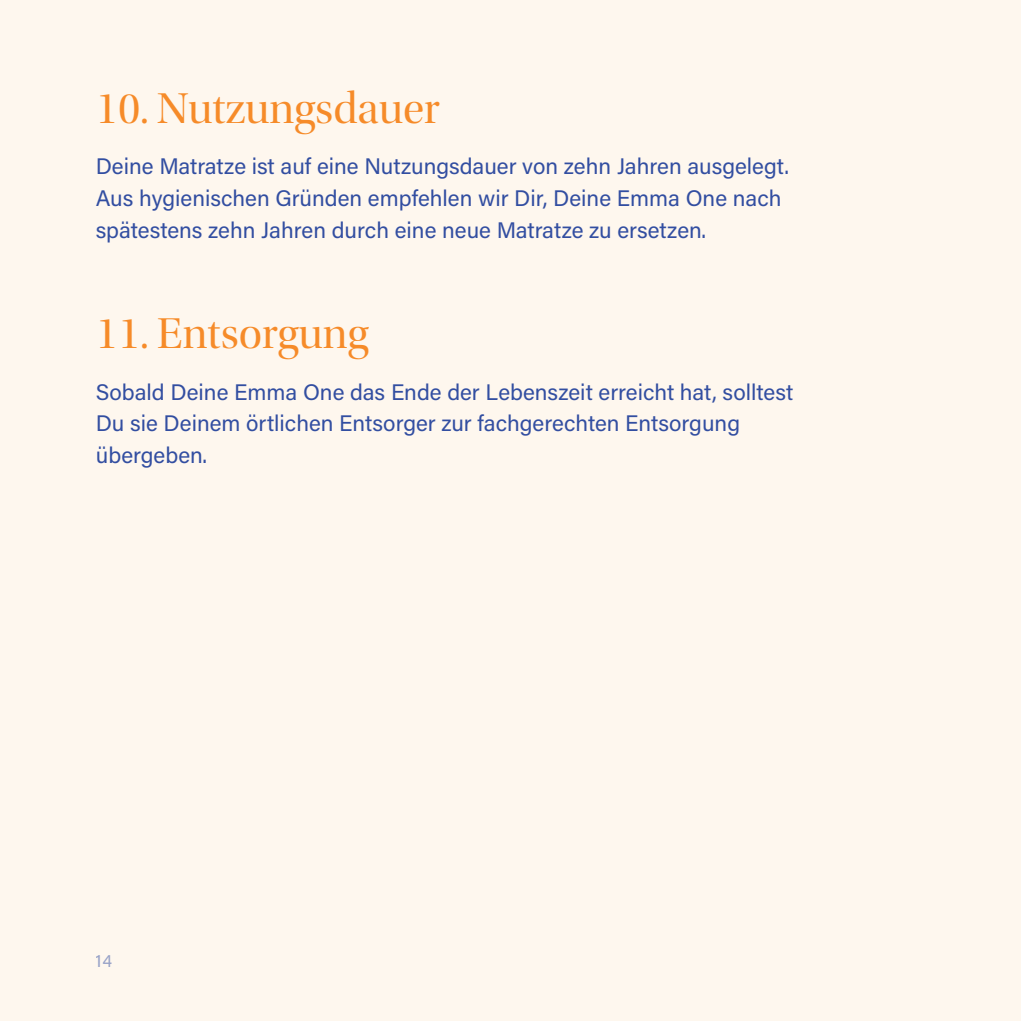
<style>
.page{position:relative;width:1021px;height:1021px;background:#fff}
.page>*{position:absolute;margin:0;border:0;box-sizing:border-box;transform-origin:0 0}
.t1{font:45px "Utopia Std Disp";color:#f68b29}
.t2{font:22.5px/31.5px "Acumin Pro";color:#324ea1}
.t3{font:18px "Acumin Pro";color:#324ea1}
</style>
<div class="page">
<div style="left:0;top:0;width:1020px;height:1020px;background:#fef7ee"></div>
<h1 class="t1" style="left:96px;top:85px;width:346px">10. Nutzungsdauer</h1>
<p class="t2" style="left:96px;top:150px;width:694px">Deine Matratze ist auf eine Nutzungsdauer von zehn Jahren ausgelegt.<br>Aus hygienischen Gründen empfehlen wir Dir, Deine Emma One nach spätestens zehn Jahren durch eine neue Matratze zu ersetzen.</p>
<h1 class="t1" style="left:96px;top:309px;width:274px">11. Entsorgung</h1>
<p class="t2" style="left:96px;top:375px;width:699px">Sobald Deine Emma One das Ende der Lebenszeit erreicht hat, solltest<br>Du sie Deinem örtlichen Entsorger zur fachgerechten Entsorgung übergeben.</p>
<p class="t3" style="left:96px;top:948px;width:18px">14</p>
</div>
